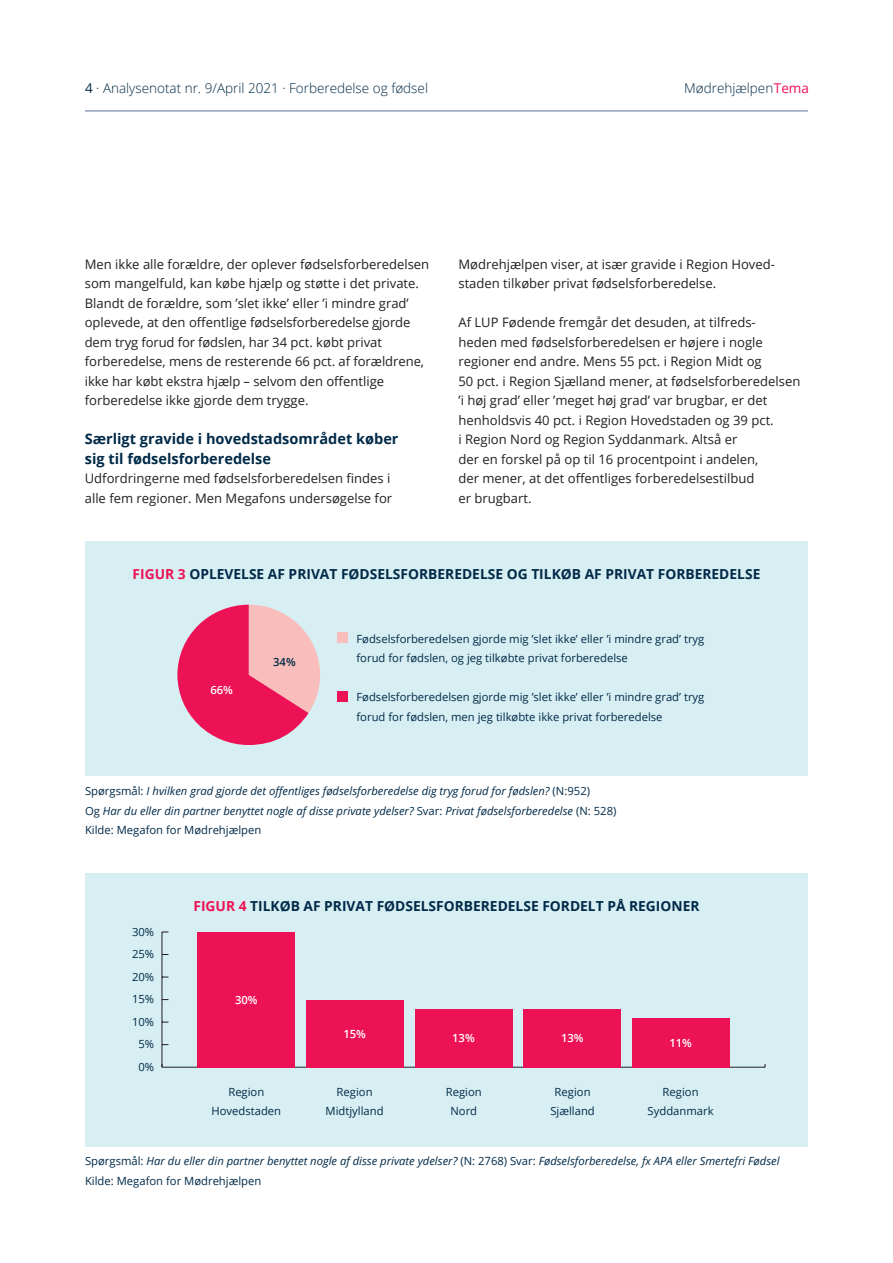
<style>
.page{position:relative;width:893px;height:1263px;background:#fff}
.page>*{position:absolute;margin:0;border:0;box-sizing:border-box;transform-origin:0 0}
.Afsnitsrubrikker{font:700 14.55px "Open Sans";color:#012a48}
.Figurtitler{font:700 13.8px "Open Sans";color:#012a48}
.t1{font:300 13.5px "Open Sans";color:#012a48}
.Brødtekst_8_7_13{font:13.05px/19.5px "Open Sans";color:#231f20}
.Figurtekst{font:11.25px/19.5px "Open Sans";color:#012a48}
.Figurtekst-2{font:italic 11.25px "Open Sans";color:#012a48}
.Figurtal{font:600 11.25px "Open Sans";color:#fff}
.Figurtal-2{font:600 11.25px "Open Sans";color:#012a48}
.s1{font-weight:400}
.s2{font-weight:400;color:#ed1255}
.s3{color:#ed1255}
.s4{font-style:normal}
</style>
<div class="page">
<hr style="left:85px;top:111px;width:723px;height:1px;background:#5b749b">
<div style="left:85px;top:873px;width:723px;height:273px;background:#d7eef3"></div>
<hr style="left:162px;top:1067px;width:603px;height:1px;background:#231f20">
<hr style="left:162px;top:932px;width:1px;height:135px;background:#231f20">
<div style="left:632px;top:1018px;width:97px;height:49px;background:#ed1255"></div>
<div style="left:523px;top:1008px;width:98px;height:59px;background:#ed1255"></div>
<div style="left:415px;top:1008px;width:97px;height:59px;background:#ed1255"></div>
<div style="left:306px;top:999px;width:98px;height:68px;background:#ed1255"></div>
<div style="left:197px;top:932px;width:98px;height:135px;background:#ed1255"></div>
<div style="left:85px;top:542px;width:723px;height:234px;background:#d7eef3"></div>
<svg style="left:177px;top:605px;width:143px;height:140px"></svg>
<div style="left:337px;top:633px;width:10px;height:10px;background:#f9bebb"></div>
<div style="left:337px;top:691px;width:10px;height:11px;background:#ed1255"></div>
<p class="t1" style="left:85px;top:79px;width:345px"><span class="s1">4</span> · Analysenotat nr. 9/April 2021 · Forberedelse og fødsel</p>
<p class="t1" style="left:684px;top:79px;width:126px">Mødrehjælpen<span class="s2">Tema</span></p>
<p class="Brødtekst_8_7_13" style="left:85px;top:254px;width:346px">Men ikke alle forældre, der oplever fødselsforberedelsen som mangelfuld, kan købe hjælp og støtte i det private.<br>Blandt de forældre, som ’slet ikke’ eller ’i mindre grad’ oplevede, at den offentlige fødselsforberedelse gjorde dem tryg forud for fødslen, har 34 pct. købt privat forberedelse, mens de resterende 66 pct. af forældrene, ikke har købt ekstra hjælp – selvom den offentlige forberedelse ikke gjorde dem trygge.</p>
<p class="Afsnitsrubrikker" style="left:85px;top:428px;width:315px">Særligt gravide i hovedstadsområdet køber</p>
<p class="Afsnitsrubrikker" style="left:85px;top:448px;width:188px">sig til fødselsforberedelse</p>
<p class="Brødtekst_8_7_13" style="left:85px;top:468px;width:309px">Udfordringerne med fødselsforberedelsen findes i alle fem regioner. Men Megafons undersøgelse for</p>
<p class="Brødtekst_8_7_13" style="left:458px;top:254px;width:318px">Mødrehjælpen viser, at især gravide i Region Hoved&shy;staden tilkøber privat fødselsforberedelse.</p>
<p class="Brødtekst_8_7_13" style="left:458px;top:312px;width:343px">Af LUP Fødende fremgår det desuden, at tilfreds-<br>heden med fødselsforberedelsen er højere i nogle regioner end andre. Mens 55 pct. i Region Midt og<br>50 pct. i Region Sjælland mener, at fødselsforberedelsen ’i høj grad’ eller ’meget høj grad’ var brugbar, er det henholdsvis 40 pct. i Region Hovedstaden og 39 pct.<br>i Region Nord og Region Syddanmark. Altså er<br>der en forskel på op til 16 procentpoint i andelen,<br>der mener, at det offentliges forberedelsestilbud<br>er brugbart.</p>
<p class="Figurtitler" style="left:133px;top:564px;width:629px"><span class="s3">FIGUR 3</span> OPLEVELSE AF PRIVAT FØDSELSFORBEREDELSE OG TILKØB AF PRIVAT FORBEREDELSE</p>
<p class="Figurtal" style="left:210px;top:683px;width:24px">66%</p>
<p class="Figurtal-2" style="left:273px;top:654px;width:24px">34%</p>
<p class="Figurtekst" style="left:356px;top:628px;width:349px">Fødselsforberedelsen gjorde mig ’slet ikke’ eller ’i mindre grad’ tryg forud for fødslen, og jeg tilkøbte privat forberedelse</p>
<p class="Figurtekst" style="left:356px;top:687px;width:349px">Fødselsforberedelsen gjorde mig ’slet ikke’ eller ’i mindre grad’ tryg forud for fødslen, men jeg tilkøbte ikke privat forberedelse</p>
<p class="Figurtekst-2" style="left:85px;top:783px;width:507px"><span class="s4">Spørgsmål:</span> I hvilken grad gjorde det offentliges fødselsforberedelse dig tryg forud for fødslen? <span class="s4">(N:952)</span></p>
<p class="Figurtekst-2" style="left:85px;top:803px;width:533px"><span class="s4">Og</span> Har du eller din partner benyttet nogle af disse private ydelser? <span class="s4">Svar:</span> Privat fødselsforberedelse <span class="s4">(N: 528)</span></p>
<p class="Figurtekst" style="left:85px;top:820px;width:178px">Kilde: Megafon for Mødrehjælpen</p>
<p class="Figurtekst" style="left:132px;top:922px;width:24px">30%</p>
<p class="Figurtekst" style="left:132px;top:944px;width:24px">25%</p>
<p class="Figurtekst" style="left:132px;top:967px;width:24px">20%</p>
<p class="Figurtekst" style="left:132px;top:989px;width:24px">15%</p>
<p class="Figurtekst" style="left:132px;top:1012px;width:24px">10%</p>
<p class="Figurtekst" style="left:138px;top:1034px;width:17px">5%</p>
<p class="Figurtekst" style="left:138px;top:1057px;width:17px">0%</p>
<p class="Figurtitler" style="left:193px;top:896px;width:508px"><span class="s3">FIGUR 4</span> TILKØB AF PRIVAT FØDSELSFORBEREDELSE FORDELT PÅ REGIONER</p>
<p class="Figurtal" style="left:235px;top:992px;width:24px">30%</p>
<p class="Figurtekst" style="left:228px;top:1081px;width:37px">Region</p>
<p class="Figurtekst" style="left:212px;top:1101px;width:71px">Hovedstaden</p>
<p class="Figurtal" style="left:343px;top:1026px;width:24px">15%</p>
<p class="Figurtekst" style="left:337px;top:1081px;width:37px">Region</p>
<p class="Figurtekst" style="left:325px;top:1101px;width:60px">Midtjylland</p>
<p class="Figurtal" style="left:452px;top:1030px;width:24px">13%</p>
<p class="Figurtal" style="left:561px;top:1030px;width:24px">13%</p>
<p class="Figurtal" style="left:669px;top:1035px;width:24px">11%</p>
<p class="Figurtekst" style="left:446px;top:1081px;width:37px">Region</p>
<p class="Figurtekst" style="left:450px;top:1101px;width:28px">Nord</p>
<p class="Figurtekst" style="left:555px;top:1081px;width:37px">Region</p>
<p class="Figurtekst" style="left:550px;top:1101px;width:46px">Sjælland</p>
<p class="Figurtekst" style="left:663px;top:1081px;width:37px">Region</p>
<p class="Figurtekst" style="left:648px;top:1101px;width:68px">Syddanmark</p>
<p class="Figurtekst-2" style="left:85px;top:1153px;width:696px"><span class="s4">Spørgsmål:</span> Har du eller din partner benyttet nogle af disse private ydelser? <span class="s4">(N: 2768) Svar:</span> Fødselsforberedelse, fx APA eller Smertefri Fødsel</p>
<p class="Figurtekst" style="left:85px;top:1170px;width:178px">Kilde: Megafon for Mødrehjælpen</p>
</div>
